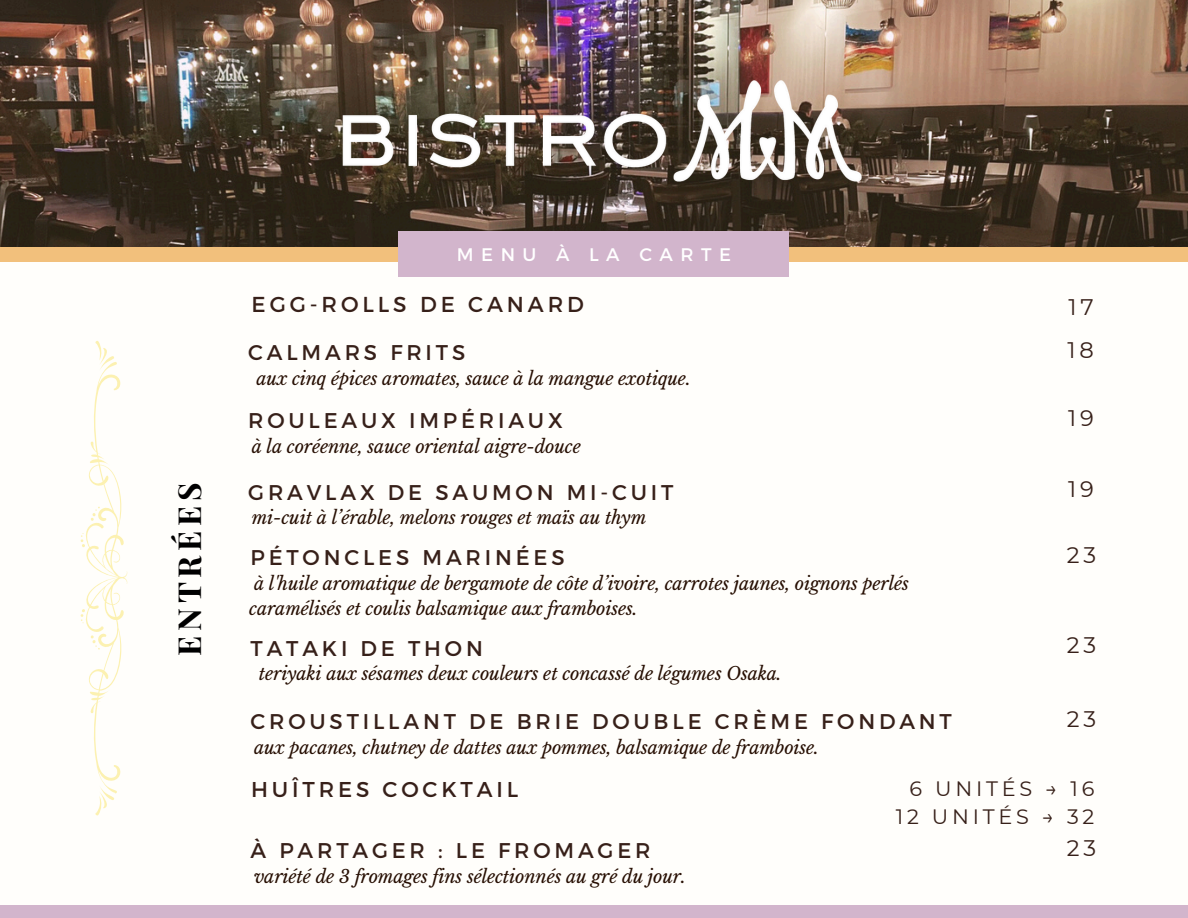
<style>
.page{position:relative;width:1188px;height:918px;background:#fffefb}
.page>*{position:absolute;margin:0;border:0;box-sizing:border-box;transform-origin:0 0}
.t1{font:700 31.65px "Playfair Display";letter-spacing:.15em;color:#000}
.t2{font:22.5px "Montserrat";letter-spacing:.18em;color:#372019}
.t3{font:21.6px "Montserrat";letter-spacing:.18em;color:#372019}
.t4{font:21.45px "Montserrat";letter-spacing:.18em;color:#372019}
.t5{font:21.3px "Montserrat";letter-spacing:.18em;color:#372019}
.t6{font:20.85px/28.2px "Montserrat";letter-spacing:.18em;color:#372019;text-align:right}
.t7{font:18.15px "Montserrat";letter-spacing:.41em;color:#fff}
.t8{font:italic 18px/24.8px "Libre Baskerville";letter-spacing:-.01em;color:#270f03}
</style>
<div class="page">
<img style="left:0;top:0;width:1188px;height:248px">
<div style="left:0;top:248px;width:1188px;height:13px;background:#f2c07c"></div>
<div style="left:399px;top:232px;width:390px;height:45px;background:#d2b5cc"></div>
<div style="left:0;top:905px;width:1188px;height:13px;background:#d2b5cc"></div>
<img style="left:333px;top:0;width:532px;height:224px">
<svg style="left:81px;top:341px;width:47px;height:474px"></svg>
<h1 class="t1" style="left:167px;top:656px;width:175px;rotate:-90deg">ENTRÉES</h1>
<p class="t7" style="left:457px;top:243px;width:276px">MENU À LA CARTE</p>
<h2 class="t3" style="left:252px;top:291px;width:334px">EGG-ROLLS DE CANARD</h2>
<p class="t2" style="left:1068px;top:293px;width:27px">17</p>
<p class="t5" style="left:248px;top:339px;width:219px">CALMARS FRITS</p>
<p class="t8" style="left:257px;top:366px;width:436px">aux cinq épices aromates, sauce à la mangue exotique.</p>
<h2 class="t5" style="left:248px;top:407px;width:316px">ROULEAUX IMPÉRIAUX</h2>
<p class="t8" style="left:252px;top:434px;width:331px">à la coréenne, sauce oriental aigre-douce</p>
<p class="t5" style="left:248px;top:478px;width:427px">GRAVLAX DE SAUMON MI-CUIT</p>
<p class="t8" style="left:252px;top:506px;width:396px">mi-cuit à l’érable, melons rouges et maïs au thym</p>
<p class="t5" style="left:251px;top:544px;width:316px">PÉTONCLES MARINÉES</p>
<p class="t8" style="left:249px;top:571px;width:661px">à l'huile aromatique de bergamote de côte d’ivoire, carrotes jaunes, oignons perlés caramélisés et coulis balsamique aux framboises.</p>
<p class="t5" style="left:251px;top:634px;width:234px">TATAKI DE THON</p>
<h3 class="t8" style="left:259px;top:662px;width:524px">teriyaki aux sésames deux couleurs et concassé de légumes Osaka.</h3>
<p class="t5" style="left:251px;top:708px;width:703px">CROUSTILLANT DE BRIE DOUBLE CRÈME FONDANT</p>
<p class="t8" style="left:254px;top:735px;width:566px">aux pacanes, chutney de dattes aux pommes, balsamique de framboise.</p>
<h2 class="t2" style="left:1067px;top:336px;width:28px">18</h2>
<h2 class="t2" style="left:1068px;top:404px;width:27px">19</h2>
<h2 class="t2" style="left:1068px;top:475px;width:27px">19</h2>
<h2 class="t2" style="left:1067px;top:541px;width:31px">23</h2>
<p class="t2" style="left:1067px;top:632px;width:31px">23</p>
<p class="t2" style="left:1067px;top:705px;width:31px">23</p>
<h2 class="t4" style="left:251px;top:776px;width:269px">HUÎTRES COCKTAIL</h2>
<p class="t6" style="left:896px;top:774px;width:200px">6 UNITÉS → 16<br>12 UNITÉS → 32</p>
<h2 class="t5" style="left:251px;top:837px;width:402px">À PARTAGER : LE FROMAGER</h2>
<p class="t8" style="left:254px;top:864px;width:433px">variété de 3 fromages fins sélectionnés au gré du jour.</p>
<p class="t2" style="left:1067px;top:834px;width:31px">23</p>
</div>
